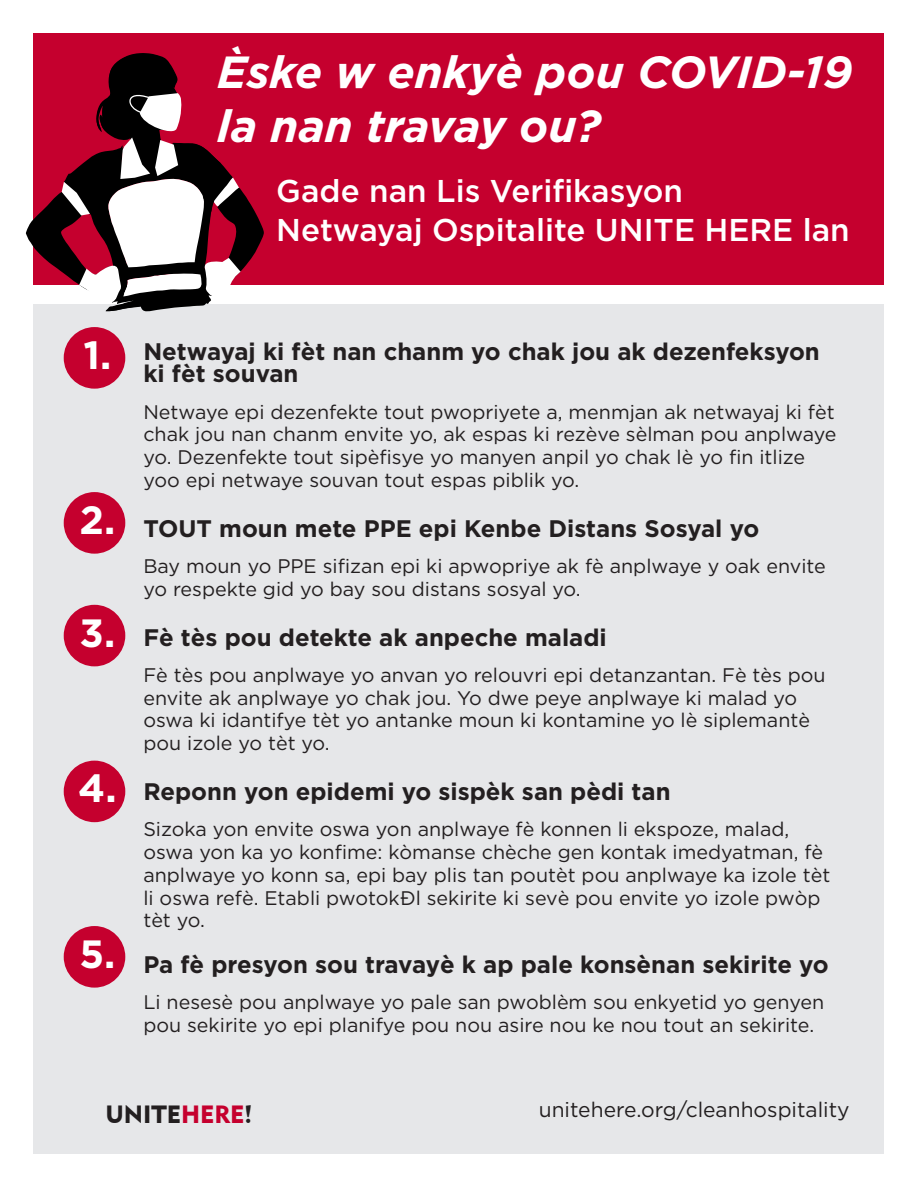
<style>
.page{position:relative;width:918px;height:1188px;background:#fff}
.page>*{position:absolute;margin:0;border:0;box-sizing:border-box;transform-origin:0 0}
.t1{font:italic 700 45px/54px "Gotham";color:#fff}
.t2{font:700 39.45px "Gotham";color:#fff}
.t3{font:500 31.5px/39.3px "Gotham";color:#fff}
.t4{font:24.9px "Geometric 415 BT Black A";color:#231f20}
.t5{font:700 24px/22.6px "Gotham";color:#231f20}
.t6{font:21px "Gotham";color:#231f20}
.t7{font:19.65px/22.6px "Gotham";color:#231f20}
.s1{color:#c5002e}
</style>
<div class="page">
<div style="left:34px;top:305px;width:850px;height:849px;background:#e6e7e9"></div>
<div style="left:34px;top:34px;width:850px;height:251px;background:#c5002e"></div>
<svg style="left:241px;top:190px;width:23px;height:115px"></svg>
<svg style="left:26px;top:52px;width:155px;height:259px"></svg>
<svg style="left:62px;top:89px;width:179px;height:218px"></svg>
<div style="left:64px;top:327px;width:61px;height:62px;background:#c5002e;border-radius:50%"></div>
<div style="left:64px;top:492px;width:61px;height:62px;background:#c5002e;border-radius:50%"></div>
<div style="left:64px;top:605px;width:61px;height:61px;background:#c5002e;border-radius:50%"></div>
<div style="left:64px;top:761px;width:61px;height:61px;background:#c5002e;border-radius:50%"></div>
<div style="left:64px;top:926px;width:61px;height:62px;background:#c5002e;border-radius:50%"></div>
<p class="t1" style="left:217px;top:45px;width:637px">Èske w enkyè pou COVID-19 la nan travay ou?</p>
<p class="t3" style="left:276px;top:170px;width:575px">Gade nan Lis Verifikasyon<br>Netwayaj Ospitalite UNITE HERE lan</p>
<p class="t2" style="left:84px;top:332px;width:29px">1.</p>
<p class="t2" style="left:80px;top:497px;width:37px">2.</p>
<p class="t2" style="left:80px;top:610px;width:37px">3.</p>
<p class="t2" style="left:78px;top:766px;width:40px">4.</p>
<p class="t2" style="left:79px;top:931px;width:38px">5.</p>
<p class="t5" style="left:143px;top:339px;width:678px">Netwayaj ki fèt nan chanm yo chak jou ak dezenfeksyon ki fèt souvan</p>
<p class="t7" style="left:143px;top:400px;width:695px">Netwaye epi dezenfekte tout pwopriyete a, menmjan ak netwayaj ki fèt chak jou nan chanm envite yo, ak espas ki rezève sèlman pou anplwaye yo. Dezenfekte tout sipèfisye yo manyen anpil yo chak lè yo fin itlize yoo epi netwaye souvan tout espas piblik yo.</p>
<p class="t5" style="left:143px;top:516px;width:617px">TOUT moun mete PPE epi Kenbe Distans Sosyal yo</p>
<p class="t7" style="left:143px;top:554px;width:684px">Bay moun yo PPE sifizan epi ki apwopriye ak fè anplwaye y oak envite yo respekte gid yo bay sou distans sosyal yo.</p>
<p class="t5" style="left:143px;top:625px;width:465px">Fè tès pou detekte ak anpeche maladi</p>
<p class="t7" style="left:143px;top:663px;width:684px">Fè tès pou anplwaye yo anvan yo relouvri epi detanzantan. Fè tès pou envite ak anplwaye yo chak jou. Yo dwe peye anplwaye ki malad yo oswa ki idantifye tèt yo antanke moun ki kontamine yo lè siplemantè pou izole yo tèt yo.</p>
<p class="t5" style="left:143px;top:780px;width:529px">Reponn yon epidemi yo sispèk san pèdi tan</p>
<p class="t7" style="left:143px;top:818px;width:689px">Sizoka yon envite oswa yon anplwaye fè konnen li ekspoze, malad, oswa yon ka yo konfime: kòmanse chèche gen kontak imedyatman, fè anplwaye yo konn sa, epi bay plis tan poutèt pou anplwaye ka izole tèt li oswa refè. Etabli pwotokὸl sekirite ki sevè pou envite yo izole pwòp tèt yo.</p>
<p class="t5" style="left:143px;top:953px;width:687px">Pa fè presyon sou travayè k ap pale konsènan sekirite yo</p>
<p class="t7" style="left:143px;top:991px;width:682px">Li nesesè pou anplwaye yo pale san pwoblèm sou enkyetid yo genyen pou sekirite yo epi planifye pou nou asire nou ke nou tout an sekirite.</p>
<p class="t4" style="left:105px;top:1099px;width:148px">UNITE<span class="s1">HERE</span>!</p>
<p class="t6" style="left:539px;top:1098px;width:312px">unitehere.org/cleanhospitality</p>
</div>
